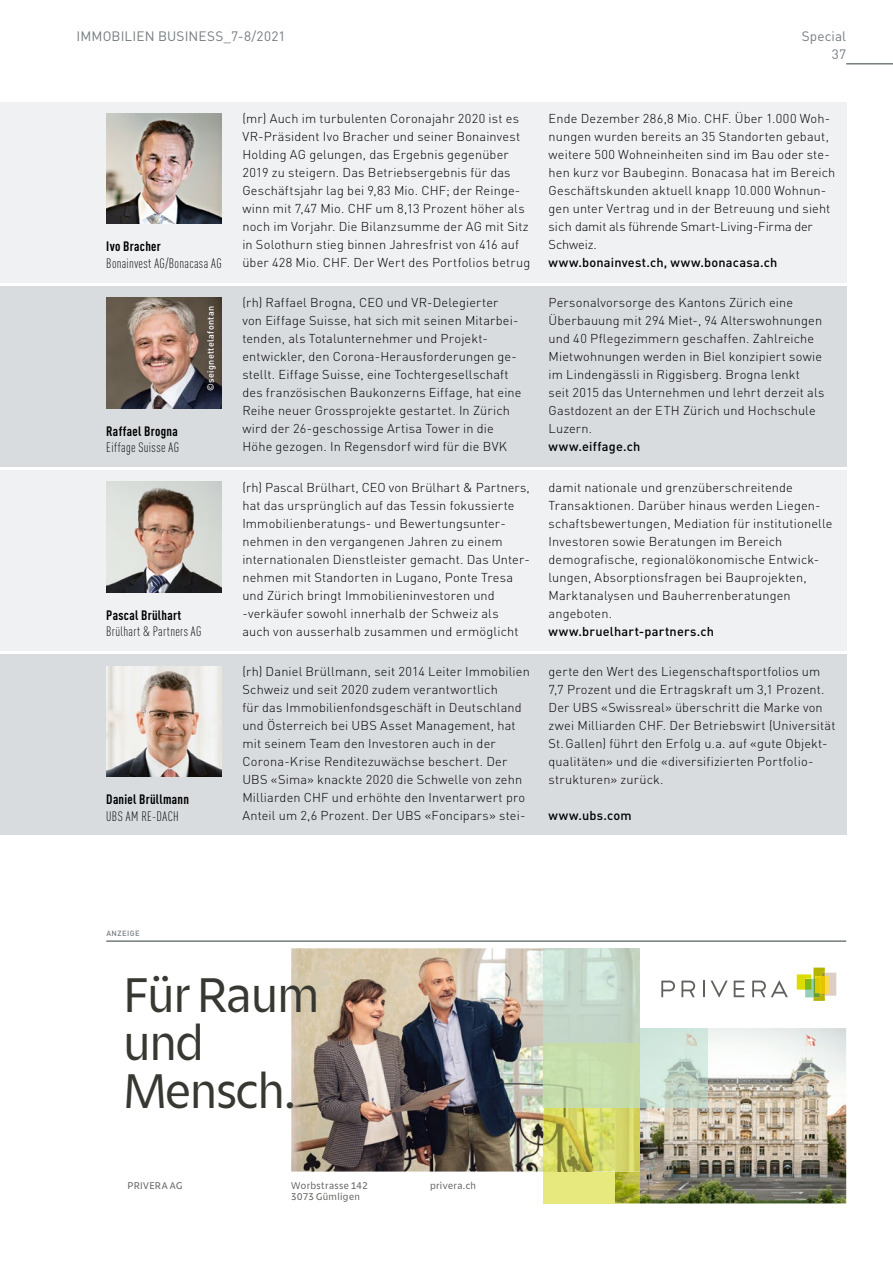
<style>
.page{position:relative;width:893px;height:1263px;background:#fff}
.page>*{position:absolute;margin:0;border:0;box-sizing:border-box;transform-origin:0 0}
.t1{font:45px/48px "Zin Sans";letter-spacing:-.03em;color:#383832}
.t2{font:300 condensed 13.5px "DINOT";letter-spacing:.025em;color:#000}
.t3{font:700 condensed 13.5px "DINOT";letter-spacing:.02em;color:#000}
.t4{font:13.5px "DIN Pro";letter-spacing:.01em;color:#747c81}
.t5{font:300 12.75px/18px "DIN Pro";letter-spacing:.015em;color:#000}
.t6{font:500 12.75px "DIN Pro";letter-spacing:.015em;color:#000}
.t7{font:9px/11.2px "Zin Sans";letter-spacing:.04em;color:#5f615c}
.t8{font:500 9px "DIN Pro";letter-spacing:.035em;color:#fff}
.t9{font:500 7.5px "DIN Pro";letter-spacing:.06em;color:#747c81}
</style>
<div class="page">
<hr style="left:846px;top:63px;width:47px;height:2px;background:#747c81">
<div style="left:0;top:102px;width:846px;height:180px;background:#eff1f2"></div>
<div style="left:0;top:286px;width:846px;height:180px;background:#d9dcdf"></div>
<div style="left:0;top:471px;width:846px;height:180px;background:#eff1f2"></div>
<div style="left:0;top:655px;width:846px;height:180px;background:#d9dcdf"></div>
<img style="left:106px;top:113px;width:115px;height:111px">
<img style="left:106px;top:298px;width:115px;height:110px">
<img style="left:106px;top:482px;width:115px;height:110px">
<img style="left:106px;top:666px;width:115px;height:111px">
<hr style="left:106px;top:940px;width:740px;height:2px;background:#747c81">
<img style="left:640px;top:1028px;width:206px;height:175px">
<img style="left:291px;top:948px;width:253px;height:223px">
<div style="left:544px;top:1171px;width:71px;height:32px;background:#e7e97f"></div>
<img style="left:640px;top:1108px;width:1px;height:48px">
<img style="left:615px;top:1171px;width:25px;height:32px">
<img style="left:544px;top:1108px;width:48px;height:63px">
<img style="left:592px;top:1108px;width:48px;height:63px">
<img style="left:640px;top:1028px;width:34px;height:80px">
<img style="left:674px;top:1028px;width:33px;height:80px">
<img style="left:544px;top:948px;width:96px;height:160px">
<svg style="left:661px;top:980px;width:14px;height:17px"></svg>
<svg style="left:681px;top:980px;width:14px;height:17px"></svg>
<svg style="left:703px;top:980px;width:25px;height:18px"></svg>
<svg style="left:734px;top:980px;width:10px;height:17px"></svg>
<svg style="left:752px;top:980px;width:36px;height:17px"></svg>
<svg style="left:797px;top:967px;width:39px;height:34px"></svg>
<hr style="left:822px;top:976px;width:3px;height:17px;background:#e4c500">
<div style="left:815px;top:979px;width:5px;height:14px;background:#d8c900"></div>
<p class="t4" style="left:77px;top:26px;width:210px">IMMOBILIEN BUSINESS_7-8/2021</p>
<p class="t4" style="left:802px;top:26px;width:46px">Special</p>
<p class="t4" style="left:832px;top:44px;width:16px">37</p>
<p class="t3" style="left:106px;top:238px;width:56px">Ivo Bracher</p>
<p class="t2" style="left:106px;top:255px;width:117px">Bonainvest AG/Bonacasa AG</p>
<p class="t3" style="left:106px;top:423px;width:73px">Raffael Brogna</p>
<p class="t2" style="left:106px;top:440px;width:74px">Eiffage Suisse AG</p>
<p class="t8" style="left:203px;top:391px;width:86px;rotate:-90deg">©seignettelafontan</p>
<p class="t3" style="left:106px;top:607px;width:77px">Pascal Brülhart</p>
<p class="t2" style="left:106px;top:624px;width:97px">Brülhart &amp; Partners AG</p>
<p class="t3" style="left:106px;top:791px;width:84px">Daniel Brüllmann</p>
<p class="t2" style="left:106px;top:808px;width:74px">UBS AM RE-DACH</p>
<p class="t5" style="left:242px;top:108px;width:289px">(mr) Auch im turbulenten Coronajahr 2020 ist es VR-Präsident Ivo Bracher und seiner Bonainvest Holding AG gelungen, das Ergebnis gegenüber 2019 zu steigern. Das Betriebsergebnis für das Geschäftsjahr lag bei 9,83 Mio. CHF; der Reinge&shy;winn mit 7,47 Mio. CHF um 8,13 Prozent höher als noch im Vorjahr. Die Bilanzsumme der AG mit Sitz in Solothurn stieg binnen Jahresfrist von 416 auf über 428 Mio. CHF. Der Wert des Portfolios betrug</p>
<p class="t5" style="left:549px;top:108px;width:288px">Ende Dezember 286,8 Mio. CHF. Über 1.000 Woh&shy;nungen wurden bereits an 35 Standorten gebaut, weitere 500 Wohneinheiten sind im Bau oder ste&shy;hen kurz vor Baubeginn. Bonacasa hat im Bereich Geschäftskunden aktuell knapp 10.000 Wohnun&shy;gen unter Vertrag und in der Betreuung und sieht sich damit als führende Smart-Living-Firma der Schweiz.</p>
<p class="t6" style="left:549px;top:252px;width:230px">www.bonainvest.ch, www.bonacasa.ch</p>
<p class="t5" style="left:242px;top:293px;width:281px">(rh) Raffael Brogna, CEO und VR-Delegierter<br>von Eiffage Suisse, hat sich mit seinen Mitarbei&shy;tenden, als Totalunternehmer und Projekt&shy;entwickler, den Corona-Herausforderungen ge&shy;stellt. Eiffage Suisse, eine Tochtergesellschaft des französischen Baukonzerns Eiffage, hat eine Reihe neuer Grossprojekte gestartet. In Zürich wird der 26-geschossige Artisa Tower in die Höhe gezogen. In Regensdorf wird für die BVK</p>
<p class="t5" style="left:549px;top:293px;width:277px">Personalvorsorge des Kantons Zürich eine Überbauung mit 294 Miet-, 94 Alterswohnungen und 40 Pflegezimmern geschaffen. Zahlreiche Mietwohnungen werden in Biel konzipiert sowie im Lindengässli in Riggisberg. Brogna lenkt<br>seit 2015 das Unternehmen und lehrt derzeit als Gastdozent an der ETH Zürich und Hochschule Luzern.</p>
<p class="t6" style="left:549px;top:436px;width:93px">www.eiffage.ch</p>
<p class="t5" style="left:242px;top:477px;width:289px">(rh) Pascal Brülhart, CEO von Brülhart &amp; Partners, hat das ursprünglich auf das Tessin fokussierte Immobilienberatungs- und Bewertungsunter&shy;nehmen in den vergangenen Jahren zu einem internationalen Dienstleister gemacht. Das Unter&shy;nehmen mit Standorten in Lugano, Ponte Tresa und Zürich bringt Immobilieninvestoren und -verkäufer sowohl innerhalb der Schweiz als<br>auch von ausserhalb zusammen und ermöglicht</p>
<p class="t5" style="left:549px;top:477px;width:285px">damit nationale und grenzüberschreitende Transaktionen. Darüber hinaus werden Liegen&shy;schaftsbewertungen, Mediation für institutionelle Investoren sowie Beratungen im Bereich demografische, regionalökonomische Entwick&shy;lungen, Absorptionsfragen bei Bauprojekten, Marktanalysen und Bauherrenberatungen angeboten.</p>
<p class="t6" style="left:549px;top:621px;width:167px">www.bruelhart-partners.ch</p>
<p class="t5" style="left:242px;top:661px;width:289px">(rh) Daniel Brüllmann, seit 2014 Leiter Immobilien Schweiz und seit 2020 zudem verantwortlich<br>für das Immobilienfondsgeschäft in Deutschland und Österreich bei UBS Asset Management, hat mit seinem Team den Investoren auch in der Corona-Krise Renditezuwächse beschert. Der UBS «Sima» knackte 2020 die Schwelle von zehn Milliarden CHF und erhöhte den Inventarwert pro Anteil um 2,6 Prozent. Der UBS «Foncipars» stei-</p>
<p class="t5" style="left:549px;top:661px;width:288px">gerte den Wert des Liegenschaftsportfolios um 7,7 Prozent und die Ertragskraft um 3,1 Prozent.<br>Der UBS «Swissreal» überschritt die Marke von zwei Milliarden CHF. Der Betriebswirt (Universität St.Gallen) führt den Erfolg u.a. auf «gute Objekt&shy;qualitäten» und die «diversifizierten Portfolio&shy;strukturen» zurück.</p>
<p class="t6" style="left:549px;top:805px;width:85px">www.ubs.com</p>
<p class="t9" style="left:106px;top:927px;width:35px">ANZEIGE</p>
<h1 class="t1" style="left:123px;top:971px;width:198px">Für Raum und<br>Mensch.</h1>
<p class="t7" style="left:128px;top:1180px;width:56px">PRIVERA AG</p>
<p class="t7" style="left:291px;top:1180px;width:78px">Worbstrasse 142<br>3073 Gümligen</p>
<p class="t7" style="left:430px;top:1180px;width:48px">privera.ch</p>
</div>
